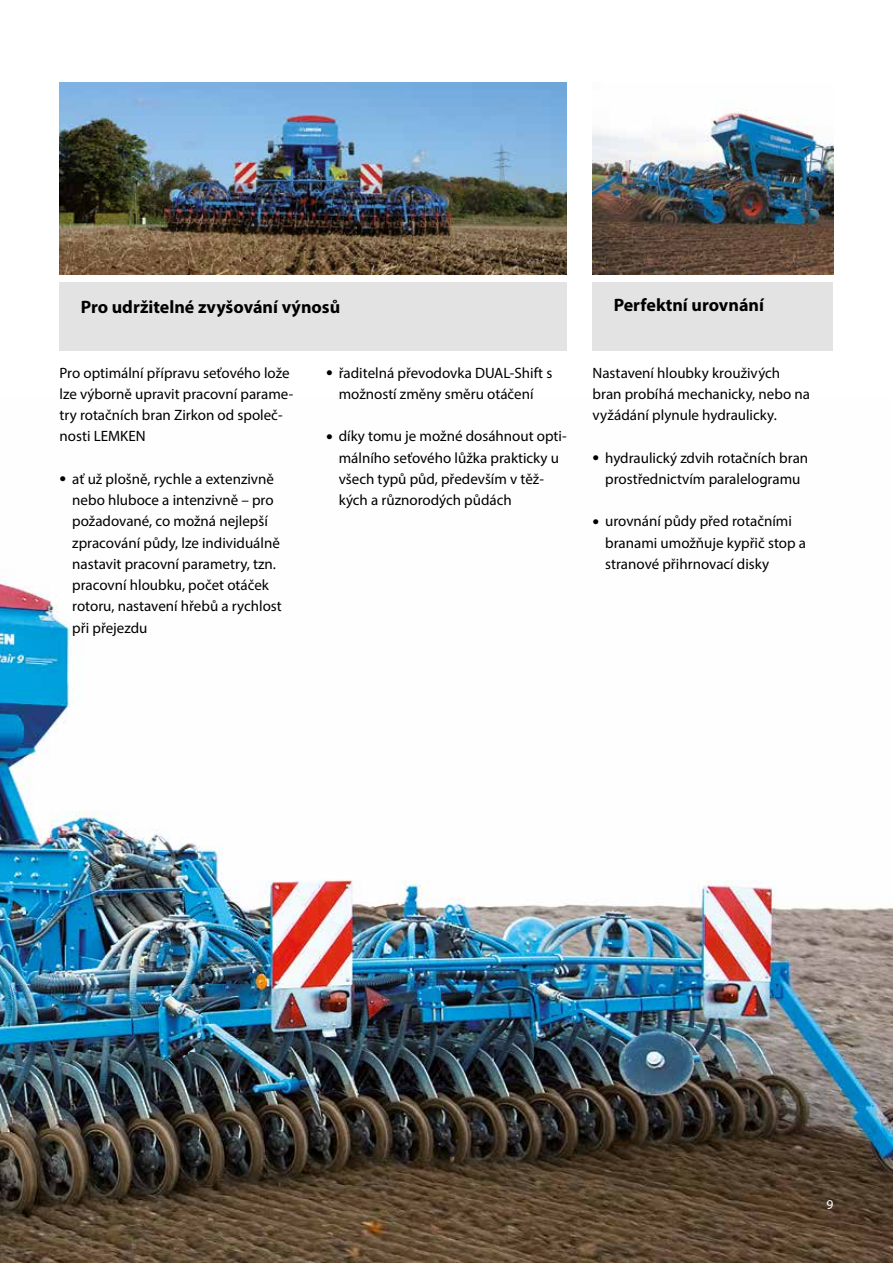
<style>
.page{position:relative;width:893px;height:1263px;background:#fff}
.page>*{position:absolute;margin:0;border:0;box-sizing:border-box;transform-origin:0 0}
.t1{font:700 18px "Myriad Pro";color:#000}
.t2{font:15px/21.3px "Myriad Pro";color:#000}
.t3{font:13.5px "Myriad Pro";color:#fff}
.s1{font-size:24px}
</style>
<div class="page">
<img style="left:0;top:580px;width:893px;height:683px">
<div style="left:60px;top:283px;width:507px;height:68px;background:#e3e3e3"></div>
<img style="left:60px;top:83px;width:507px;height:191px">
<img style="left:592px;top:108px;width:241px;height:166px">
<div style="left:592px;top:283px;width:241px;height:68px;background:#e3e3e3"></div>
<p class="t1" style="left:81px;top:295px;width:261px">Pro udržitelné zvyšování výnosů</p>
<p class="t2" style="left:60px;top:362px;width:235px">Pro optimální přípravu seťového lože lze výborně upravit pracovní parame&shy;try rotačních bran Zirkon od společ&shy;nosti LEMKEN</p>
<p class="t2" style="left:72px;top:468px;width:211px;text-indent:-13px"><span class="s1">•</span> ať už plošně, rychle a extenzivně nebo hluboce a intenzivně – pro požadované, co možná nejlepší zpracování půdy, lze individuálně nastavit pracovní parametry, tzn. pracovní hloubku, počet otáček rotoru, nastavení hřebů a rychlost při přejezdu</p>
<p class="t2" style="left:326px;top:362px;width:228px;text-align:center"><span class="s1">•</span> řaditelná převodovka DUAL-Shift s možností změny směru otáčení</p>
<p class="t2" style="left:339px;top:425px;width:229px;text-indent:-13px"><span class="s1">•</span> díky tomu je možné dosáhnout opti&shy;málního seťového lůžka prakticky u všech typů půd, především v těž&shy;kých a různorodých půdách</p>
<p class="t1" style="left:614px;top:293px;width:152px">Perfektní urovnání</p>
<p class="t2" style="left:592px;top:362px;width:219px">Nastavení hloubky krouživých bran probíhá mechanicky, nebo na vyžádání plynule hydraulicky.</p>
<p class="t2" style="left:592px;top:447px;width:217px;text-align:center"><span class="s1">•</span> hydraulický zdvih rotačních bran prostřednictvím paralelogramu</p>
<p class="t2" style="left:605px;top:510px;width:202px;text-indent:-13px"><span class="s1">•</span> urovnání půdy před rotačními branami umožňuje kypřič stop a stranové přihrnovací disky</p>
<p class="t3" style="left:826px;top:1196px;width:8px">9</p>
</div>
